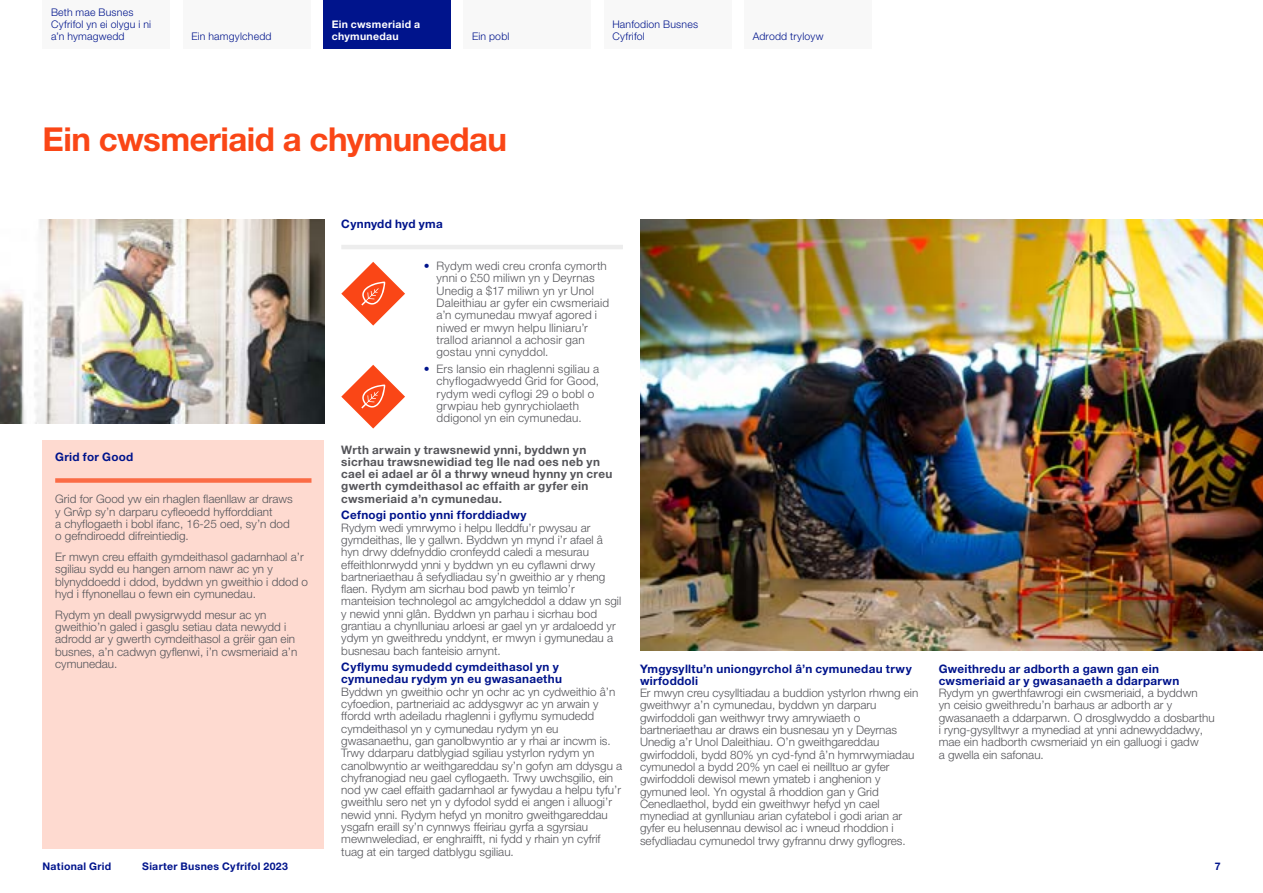
<style>
.page{position:relative;width:1263px;height:893px;background:#fff}
.page>*{position:absolute;margin:0;border:0;box-sizing:border-box;transform-origin:0 0}
.t1{font:700 33px "Helvetica Neue LT Std";letter-spacing:-.015em;color:#fa4616}
.t2{font:300 11.7px/12.3px "Helvetica Neue LTW1 G";color:#55555a}
.t3{font:700 11.7px/12.3px "Helvetica Neue LT Std";letter-spacing:.025em;color:#00148c}
.t4{font:700 11.7px/12.3px "Helvetica Neue LT Std";letter-spacing:.025em;color:#55555a}
.t5{font:300 10.5px/12px "Helvetica Neue LTW1 G";letter-spacing:.02em;color:#00148c}
.t6{font:700 10.5px "Helvetica Neue LT Std";letter-spacing:.03em;color:#00148c}
.t7{font:700 10.5px/12px "Helvetica Neue LT Std";letter-spacing:.03em;color:#fff}
.s1{color:#00148c}
</style>
<div class="page">
<img style="left:0;top:219px;width:324px;height:204px">
<img style="left:640px;top:219px;width:623px;height:432px">
<hr style="left:341px;top:245px;width:282px;height:4px;background:#ededed">
<svg style="left:341px;top:262px;width:64px;height:64px"></svg>
<svg style="left:341px;top:365px;width:64px;height:64px"></svg>
<div style="left:42px;top:440px;width:282px;height:408px;background:#fedad0"></div>
<div style="left:55px;top:478px;width:256px;height:5px;background:#fb6b45"></div>
<div style="left:183px;top:0;width:127px;height:49px;background:#f8f8f8"></div>
<div style="left:463px;top:0;width:128px;height:49px;background:#f8f8f8"></div>
<div style="left:323px;top:0;width:128px;height:49px;background:#00148c"></div>
<div style="left:43px;top:0;width:127px;height:49px;background:#f8f8f8"></div>
<div style="left:744px;top:0;width:128px;height:49px;background:#f8f8f8"></div>
<div style="left:604px;top:0;width:127px;height:49px;background:#f8f8f8"></div>
<p class="t5" style="left:51px;top:6px;width:102px">Beth mae Busnes<br>Cyfrifol yn ei olygu i ni a’n hymagwedd</p>
<p class="t7" style="left:332px;top:18px;width:90px">Ein cwsmeriaid a chymunedau</p>
<p class="t5" style="left:191px;top:30px;width:82px">Ein hamgylchedd</p>
<p class="t5" style="left:472px;top:30px;width:39px">Ein pobl</p>
<p class="t5" style="left:612px;top:18px;width:87px">Hanfodion Busnes<br>Cyfrifol</p>
<p class="t5" style="left:753px;top:30px;width:72px">Adrodd tryloyw</p>
<h1 class="t1" style="left:43px;top:119px;width:466px">Ein cwsmeriaid a chymunedau</h1>
<p class="t3" style="left:55px;top:451px;width:80px">Grid for Good</p>
<p class="t2" style="left:55px;top:493px;width:239px">Grid for Good yw ein rhaglen flaenllaw ar draws y Grŵp sy’n darparu cyfleoedd hyfforddiant<br>a chyflogaeth i bobl ifanc, 16-25 oed, sy’n dod o gefndiroedd difreintiedig.</p>
<p class="t2" style="left:55px;top:551px;width:254px">Er mwyn creu effaith gymdeithasol gadarnhaol a’r sgiliau sydd eu hangen arnom nawr ac yn y blynyddoedd i ddod, byddwn yn gweithio i ddod o hyd i ffynonellau o fewn ein cymunedau.</p>
<p class="t2" style="left:55px;top:608px;width:244px">Rydym yn deall pwysigrwydd mesur ac yn gweithio’n galed i gasglu setiau data newydd i adrodd ar y gwerth cymdeithasol a grëir gan ein busnes, a’n cadwyn gyflenwi, i’n cwsmeriaid a’n cymunedau.</p>
<p class="t3" style="left:341px;top:217px;width:103px">Cynnydd hyd yma</p>
<p class="t2" style="left:436px;top:260px;width:174px;text-indent:-13px"><span class="s1">•</span> Rydym wedi creu cronfa cymorth ynni o £50 miliwn yn y Deyrnas<br>Unedig a $17 miliwn yn yr Unol<br>Daleithiau ar gyfer ein cwsmeriaid a’n cymunedau mwyaf agored i niwed er mwyn helpu lliniaru’r trallod ariannol a achosir gan gostau ynni cynyddol.</p>
<p class="t2" style="left:436px;top:363px;width:164px;text-indent:-13px"><span class="s1">•</span> Ers lansio ein rhaglenni sgiliau a chyflogadwyedd Grid for Good, rydym wedi cyflogi 29 o bobl o grwpiau heb gynrychiolaeth ddigonol yn ein cymunedau.</p>
<p class="t4" style="left:341px;top:443px;width:273px">Wrth arwain y trawsnewid ynni, byddwn yn sicrhau trawsnewidiad teg lle nad oes neb yn cael ei adael ar ôl a thrwy wneud hynny yn creu gwerth cymdeithasol ac effaith ar gyfer ein cwsmeriaid a’n cymunedau.</p>
<p class="t3" style="left:341px;top:509px;width:187px">Cefnogi pontio ynni fforddiadwy</p>
<p class="t2" style="left:341px;top:521px;width:281px">Rydym wedi ymrwymo i helpu lleddfu’r pwysau ar gymdeithas, lle y gallwn. Byddwn yn mynd i’r afael â hyn drwy ddefnyddio cronfeydd caledi a mesurau effeithlonrwydd ynni y byddwn yn eu cyflawni drwy bartneriaethau â sefydliadau sy’n gweithio ar y rheng flaen. Rydym am sicrhau bod pawb yn teimlo’r manteision technolegol ac amgylcheddol a ddaw yn sgil y newid ynni glân. Byddwn yn parhau i sicrhau bod grantiau a chynlluniau arloesi ar gael yn yr ardaloedd yr ydym yn gweithredu ynddynt, er mwyn i gymunedau a busnesau bach fanteisio arnynt.</p>
<p class="t3" style="left:341px;top:661px;width:222px">Cyflymu symudedd cymdeithasol yn y cymunedau rydym yn eu gwasanaethu</p>
<p class="t2" style="left:341px;top:685px;width:283px">Byddwn yn gweithio ochr yn ochr ac yn cydweithio â’n cyfoedion, partneriaid ac addysgwyr ac yn arwain y ffordd wrth adeiladu rhaglenni i gyflymu symudedd cymdeithasol yn y cymunedau rydym yn eu gwasanaethu, gan ganolbwyntio ar y rhai ar incwm is.<br>Trwy ddarparu datblygiad sgiliau ystyrlon rydym yn canolbwyntio ar weithgareddau sy’n gofyn am ddysgu a chyfranogiad neu gael cyflogaeth. Trwy uwchsgilio, ein nod yw cael effaith gadarnhaol ar fywydau a helpu tyfu’r gweithlu sero net yn y dyfodol sydd ei angen i alluogi’r newid ynni. Rydym hefyd yn monitro gweithgareddau ysgafn eraill sy’n cynnwys ffeiriau gyrfa a sgyrsiau mewnwelediad, er enghraifft, ni fydd y rhain yn cyfrif tuag at ein targed datblygu sgiliau.</p>
<p class="t3" style="left:640px;top:662px;width:273px">Ymgysylltu’n uniongyrchol â’n cymunedau trwy wirfoddoli</p>
<p class="t2" style="left:640px;top:687px;width:280px">Er mwyn creu cysylltiadau a buddion ystyrlon rhwng ein gweithwyr a’n cymunedau, byddwn yn darparu gwirfoddoli gan weithwyr trwy amrywiaeth o bartneriaethau ar draws ein busnesau yn y Deyrnas Unedig a’r Unol Daleithiau. O’n gweithgareddau gwirfoddoli, bydd 80% yn cyd-fynd â’n hymrwymiadau cymunedol a bydd 20% yn cael ei neilltuo ar gyfer gwirfoddoli dewisol mewn ymateb i anghenion y gymuned leol. Yn ogystal â rhoddion gan y Grid Cenedlaethol, bydd ein gweithwyr hefyd yn cael mynediad at gynlluniau arian cyfatebol i godi arian ar gyfer eu helusennau dewisol ac i wneud rhoddion i sefydliadau cymunedol trwy gyfrannu drwy gyflogres.</p>
<p class="t3" style="left:939px;top:662px;width:242px">Gweithredu ar adborth a gawn gan ein cwsmeriaid ar y gwasanaeth a ddarparwn</p>
<p class="t2" style="left:939px;top:687px;width:277px">Rydym yn gwerthfawrogi ein cwsmeriaid, a byddwn<br>yn ceisio gweithredu’n barhaus ar adborth ar y gwasanaeth a ddarparwn. O drosglwyddo a dosbarthu i ryng-gysylltwyr a mynediad at ynni adnewyddadwy, mae ein hadborth cwsmeriaid yn ein galluogi i gadw<br>a gwella ein safonau.</p>
<p class="t6" style="left:43px;top:859px;width:70px">National Grid</p>
<p class="t6" style="left:142px;top:859px;width:147px">Siarter Busnes Cyfrifol 2023</p>
<p class="t6" style="left:1215px;top:859px;width:7px">7</p>
</div>
